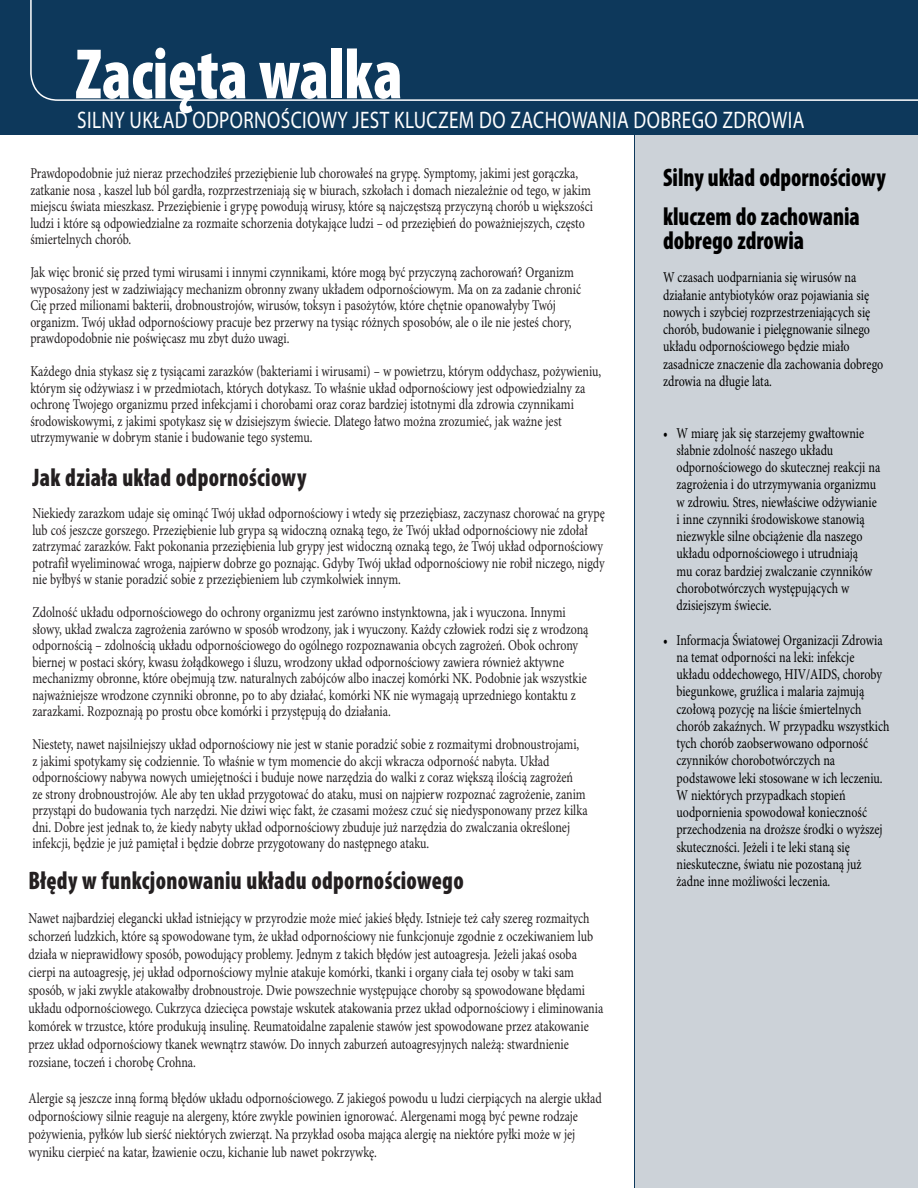
<style>
.page{position:relative;width:918px;height:1188px;background:#fff}
.page>*{position:absolute;margin:0;border:0;box-sizing:border-box;transform-origin:0 0}
.t1{font:900 condensed 72px "Myriad Pro";color:#fff;scale:.9 1}
.t2{font:900 condensed 25.5px "Myriad Pro";letter-spacing:.015em;color:#231f20;scale:.9 1}
.t3{font:900 condensed 25.5px/39.8px "Myriad Pro";color:#000;scale:.9 1}
.t4{font:24px "Myriad Pro";letter-spacing:.02em;color:#fff;scale:.8 1}
.t5{font:15px/16.5px "Minion Pro";color:#231f20;scale:.8 1}
.t6{font:15px/17.2px "Minion Pro";color:#000;scale:.8 1}
</style>
<div class="page">
<div style="left:634px;top:125px;width:284px;height:1063px;background:#ccd2d8"></div>
<hr style="left:634px;top:135px;width:1px;height:1053px;background:#0d385b">
<div style="left:0;top:0;width:918px;height:135px;background:#0d385b"></div>
<svg style="left:30px;top:0;width:888px;height:101px"></svg>
<h1 class="t1" style="left:76px;top:34px;width:365px">Zacięta walka</h1>
<h3 class="t4" style="left:77px;top:107px;width:911px">SILNY UKŁAD ODPORNOŚCIOWY JEST KLUCZEM DO ZACHOWANIA DOBREGO ZDROWIA</h3>
<p class="t5" style="left:30px;top:166px;width:705px">Prawdopodobnie już nieraz przechodziłeś przeziębienie lub chorowałeś na grypę. Symptomy, jakimi jest gorączka, zatkanie nosa , kaszel lub ból gardła, rozprzestrzeniają się w biurach, szkołach i domach niezależnie od tego, w jakim miejscu świata mieszkasz. Przeziębienie i grypę powodują wirusy, które są najczęstszą przyczyną chorób u większości ludzi i które są odpowiedzialne za rozmaite schorzenia dotykające ludzi – od przeziębień do poważniejszych, często śmiertelnych chorób.</p>
<p class="t5" style="left:30px;top:265px;width:690px">Jak więc bronić się przed tymi wirusami i innymi czynnikami, które mogą być przyczyną zachorowań? Organizm wyposażony jest w zadziwiający mechanizm obronny zwany układem odpornościowym. Ma on za zadanie chronić Cię przed milionami bakterii, drobnoustrojów, wirusów, toksyn i pasożytów, które chętnie opanowałyby Twój organizm. Twój układ odpornościowy pracuje bez przerwy na tysiąc różnych sposobów, ale o ile nie jesteś chory, prawdopodobnie nie poświęcasz mu zbyt dużo uwagi.</p>
<p class="t5" style="left:30px;top:364px;width:715px">Każdego dnia stykasz się z tysiącami zarazków (bakteriami i wirusami) – w powietrzu, którym oddychasz, pożywieniu, którym się odżywiasz i w przedmiotach, których dotykasz. To właśnie układ odpornościowy jest odpowiedzialny za ochronę Twojego organizmu przed infekcjami i chorobami oraz coraz bardziej istotnymi dla zdrowia czynnikami środowiskowymi, z jakimi spotykasz się w dzisiejszym świecie. Dlatego łatwo można zrozumieć, jak ważne jest utrzymywanie w dobrym stanie i budowanie tego systemu.</p>
<h2 class="t2" style="left:32px;top:463px;width:306px">Jak działa układ odpornościowy</h2>
<p class="t5" style="left:32px;top:506px;width:717px">Niekiedy zarazkom udaje się ominąć Twój układ odpornościowy i wtedy się przeziębiasz, zaczynasz chorować na grypę lub coś jeszcze gorszego. Przeziębienie lub grypa są widoczną oznaką tego, że Twój układ odpornościowy nie zdołał zatrzymać zarazków. Fakt pokonania przeziębienia lub grypy jest widoczną oznaką tego, że Twój układ odpornościowy potrafił wyeliminować wroga, najpierw dobrze go poznając. Gdyby Twój układ odpornościowy nie robił niczego, nigdy nie byłbyś w stanie poradzić sobie z przeziębieniem lub czymkolwiek innym.</p>
<p class="t5" style="left:32px;top:605px;width:697px">Zdolność układu odpornościowego do ochrony organizmu jest zarówno instynktowna, jak i wyuczona. Innymi słowy, układ zwalcza zagrożenia zarówno w sposób wrodzony, jak i wyuczony. Każdy człowiek rodzi się z wrodzoną odpornością – zdolnością układu odpornościowego do ogólnego rozpoznawania obcych zagrożeń. Obok ochrony biernej w postaci skóry, kwasu żołądkowego i śluzu, wrodzony układ odpornościowy zawiera również aktywne mechanizmy obronne, które obejmują tzw. naturalnych zabójców albo inaczej komórki NK. Podobnie jak wszystkie najważniejsze wrodzone czynniki obronne, po to aby działać, komórki NK nie wymagają uprzedniego kontaktu z zarazkami. Rozpoznają po prostu obce komórki i przystępują do działania.</p>
<p class="t5" style="left:32px;top:737px;width:695px">Niestety, nawet najsilniejszy układ odpornościowy nie jest w stanie poradzić sobie z rozmaitymi drobnoustrojami, z jakimi spotykamy się codziennie. To właśnie w tym momencie do akcji wkracza odporność nabyta. Układ odpornościowy nabywa nowych umiejętności i buduje nowe narzędzia do walki z coraz większą ilością zagrożeń<br>ze strony drobnoustrojów. Ale aby ten układ przygotować do ataku, musi on najpierw rozpoznać zagrożenie, zanim przystąpi do budowania tych narzędzi. Nie dziwi więc fakt, że czasami możesz czuć się niedysponowany przez kilka dni. Dobre jest jednak to, że kiedy nabyty układ odpornościowy zbuduje już narzędzia do zwalczania określonej infekcji, będzie je już pamiętał i będzie dobrze przygotowany do następnego ataku.</p>
<h2 class="t2" style="left:28px;top:866px;width:485px">Błędy w funkcjonowaniu układu odpornościowego</h2>
<p class="t5" style="left:28px;top:909px;width:720px;line-height:18px">Nawet najbardziej elegancki układ istniejący w przyrodzie może mieć jakieś błędy. Istnieje też cały szereg rozmaitych schorzeń ludzkich, które są spowodowane tym, że układ odpornościowy nie funkcjonuje zgodnie z oczekiwaniem lub działa w nieprawidłowy sposób, powodujący problemy. Jednym z takich błędów jest autoagresja. Jeżeli jakaś osoba cierpi na autoagresję, jej układ odpornościowy mylnie atakuje komórki, tkanki i organy ciała tej osoby w taki sam sposób, w jaki zwykle atakowałby drobnoustroje. Dwie powszechnie występujące choroby są spowodowane błędami układu odpornościowego. Cukrzyca dziecięca powstaje wskutek atakowania przez układ odpornościowy i eliminowania komórek w trzustce, które produkują insulinę. Reumatoidalne zapalenie stawów jest spowodowane przez atakowanie przez układ odpornościowy tkanek wewnątrz stawów. Do innych zaburzeń autoagresyjnych należą: stwardnienie rozsiane, toczeń i chorobę Crohna.</p>
<p class="t5" style="left:28px;top:1089px;width:718px;line-height:18px">Alergie są jeszcze inną formą błędów układu odpornościowego. Z jakiegoś powodu u ludzi cierpiących na alergie układ odpornościowy silnie reaguje na alergeny, które zwykle powinien ignorować. Alergenami mogą być pewne rodzaje pożywienia, pyłków lub sierść niektórych zwierząt. Na przykład osoba mająca alergię na niektóre pyłki może w jej wyniku cierpieć na katar, łzawienie oczu, kichanie lub nawet pokrzywkę.</p>
<h2 class="t3" style="left:663px;top:158px;width:249px">Silny układ odpornościowy kluczem do zachowania</h2>
<h2 class="t3" style="left:663px;top:221px;width:158px">dobrego zdrowia</h2>
<p class="t6" style="left:663px;top:270px;width:277px">W czasach uodparniania się wirusów na działanie antybiotyków oraz pojawiania się nowych i szybciej rozprzestrzeniających się chorób, budowanie i pielęgnowanie silnego układu odpornościowego będzie miało zasadnicze znaczenie dla zachowania dobrego zdrowia na długie lata.</p>
<p class="t6" style="left:676px;top:425px;width:256px;text-indent:-14px">• W miarę jak się starzejemy gwałtownie słabnie zdolność naszego układu odpornościowego do skutecznej reakcji na zagrożenia i do utrzymywania organizmu w zdrowiu. Stres, niewłaściwe odżywianie i inne czynniki środowiskowe stanowią niezwykle silne obciążenie dla naszego układu odpornościowego i utrudniają<br>mu coraz bardziej zwalczanie czynników chorobotwórczych występujących w dzisiejszym świecie.</p>
<p class="t6" style="left:676px;top:632px;width:268px;text-indent:-14px">• Informacja Światowej Organizacji Zdrowia na temat odporności na leki: infekcje układu oddechowego, HIV/AIDS, choroby biegunkowe, gruźlica i malaria zajmują czołową pozycję na liście śmiertelnych chorób zakaźnych. W przypadku wszystkich tych chorób zaobserwowano odporność czynników chorobotwórczych na podstawowe leki stosowane w ich leczeniu.<br>W niektórych przypadkach stopień uodpornienia spowodował konieczność przechodzenia na droższe środki o wyższej skuteczności. Jeżeli i te leki staną się nieskuteczne, światu nie pozostaną już żadne inne możliwości leczenia.</p>
</div>
